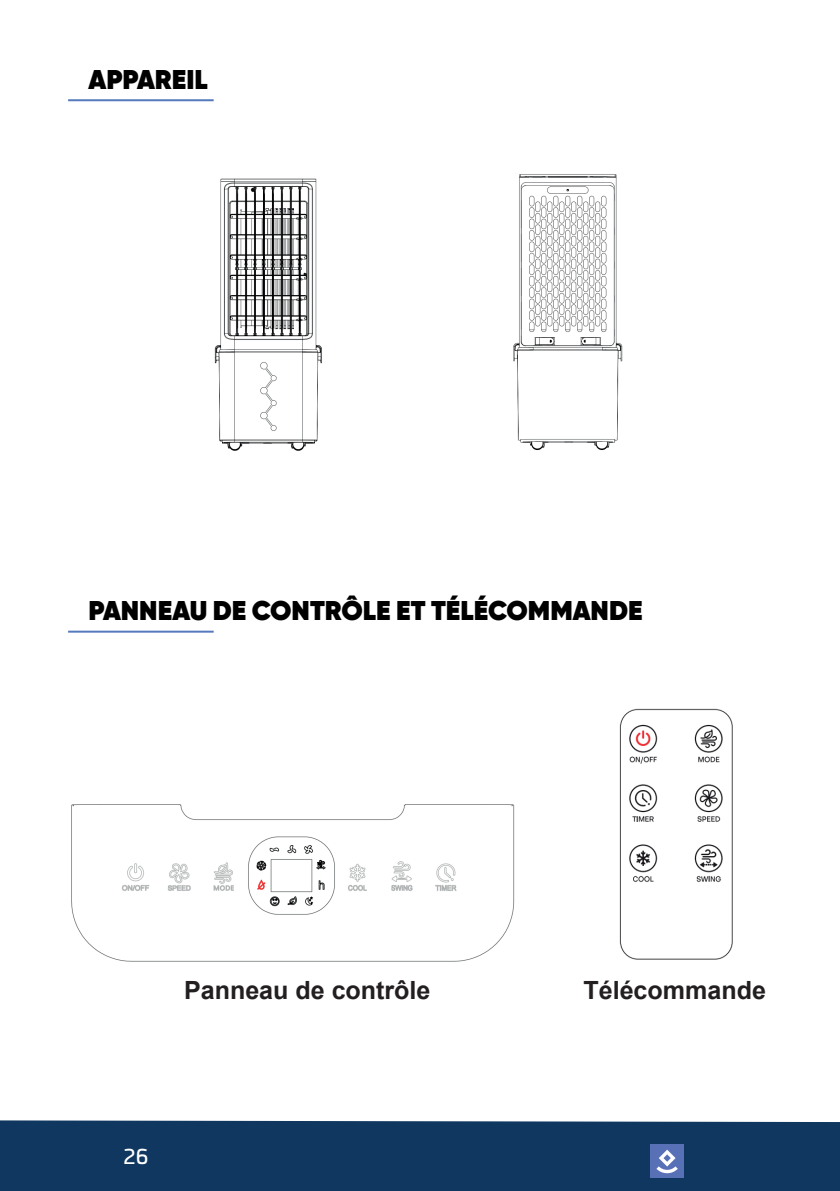
<style>
.page{position:relative;width:840px;height:1191px;background:#fff}
.page>*{position:absolute;margin:0;border:0;box-sizing:border-box;transform-origin:0 0}
.t1{font:800 27px "Gilroy";color:#000001}
.t2{font:700 25px "Arial";color:#231f20}
.t3{font:20.2px "Collator";color:#fff}
</style>
<div class="page">
<svg style="left:839px;top:1122px;width:1px;height:69px"></svg>
<div style="left:0;top:1120px;width:839px;height:71px;background:#0f3760"></div>
<div style="left:650px;top:1144px;width:33px;height:34px;background:#5870b6"></div>
<svg style="left:656px;top:1149px;width:21px;height:24px"></svg>
<img style="left:214px;top:178px;width:108px;height:272px">
<img style="left:513px;top:174px;width:110px;height:276px">
<img style="left:71px;top:804px;width:444px;height:158px">
<img style="left:619px;top:708px;width:114px;height:252px">
<hr style="left:68px;top:99px;width:145px;height:2px;background:#5479bd">
<hr style="left:68px;top:630px;width:145px;height:2px;background:#5479bd">
<p class="t1" style="left:89px;top:62px;width:120px">APPAREIL</p>
<p class="t1" style="left:89px;top:593px;width:555px">PANNEAU DE CONTRÔLE ET TÉLÉCOMMANDE</p>
<p class="t2" style="left:184px;top:973px;width:248px">Panneau de contrôle</p>
<p class="t2" style="left:583px;top:973px;width:184px">Télécommande</p>
<p class="t3" style="left:123px;top:1145px;width:27px">26</p>
</div>
